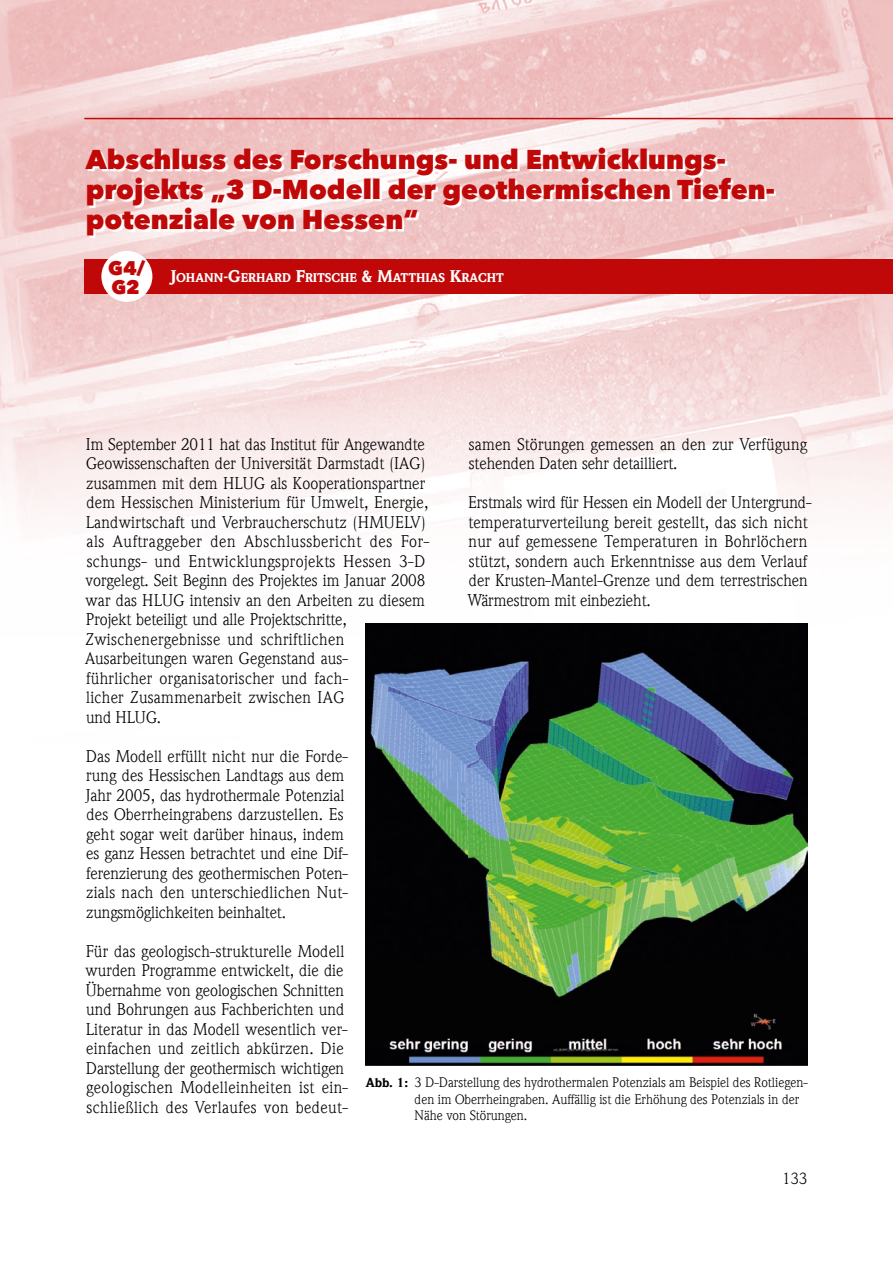
<style>
.page{position:relative;width:893px;height:1263px;background:#fff}
.page>*{position:absolute;margin:0;border:0;box-sizing:border-box;transform-origin:0 0}
.t1{font:800 27px/30px "Avenir Next LT Pro";color:#c00808}
.t2{font:800 19.5px/19.5px "Avenir Next LT Pro";color:#c00808}
.t3{font:16.5px/19.5px "ITC Weidemann Com";letter-spacing:.005em;color:#000}
.t4{font:16.5px "Weidemann IT Cby BT";color:#000}
.t5{font:13.5px/16.2px "ITC Weidemann Com";color:#000}
.t6{font:900 12.3px "ITC Weidemann Com";color:#fff}
.s1{font-size:16.5px}
.s2{font-weight:900;font-size:12.75px}
</style>
<div class="page">
<img style="left:0;top:0;width:893px;height:742px">
<hr style="left:84px;top:118px;width:809px;height:1px;background:#c00808">
<div style="left:84px;top:259px;width:809px;height:34px;background:#c00808"></div>
<svg style="left:87px;top:150px;width:689px;height:88px"></svg>
<div style="left:101px;top:251px;width:51px;height:51px;background:#fff;border-radius:50%"></div>
<img style="left:366px;top:623px;width:442px;height:442px">
<h1 class="t1" style="left:86px;top:145px;width:690px">Abschluss des Forschungs- und Entwicklungs&shy;projekts „3 D-Modell der geothermischen Tiefen&shy;potenziale von Hessen“</h1>
<p class="t2" style="left:108px;top:258px;width:39px">G4/<br>G2</p>
<p class="t6" style="left:171px;top:271px;width:335px"><span class="s1">J</span>OHANN<span class="s1">-G</span>ERHARD <span class="s1">F</span>RITSCHE <span class="s1">&amp; M</span>ATTHIAS <span class="s1">K</span>RACHT</p>
<p class="t3" style="left:85px;top:434px;width:346px">Im September 2011 hat das Institut für Angewandte Geowissenschaften der Universität Darmstadt (IAG) zusammen mit dem HLUG als Kooperationspartner dem Hessischen Ministerium für Umwelt, Energie, Landwirtschaft und Verbraucherschutz (HMUELV) als Auftraggeber den Abschlussbericht des For&shy;schungs- und Entwicklungsprojekts Hessen 3-D vorgelegt. Seit Beginn des Projektes im Januar 2008 war das HLUG intensiv an den Arbeiten zu diesem Projekt beteiligt und alle Projektschritte, Zwischenergebnisse und schriftlichen Ausarbeitungen waren Gegenstand aus-<br>führlicher organisatorischer und fach-<br>licher Zusammenarbeit zwischen IAG<br>und HLUG.</p>
<p class="t3" style="left:86px;top:746px;width:264px">Das Modell erfüllt nicht nur die Forde&shy;rung des Hessischen Landtags aus dem Jahr 2005, das hydrothermale Potenzial des Oberrheingrabens darzustellen. Es geht sogar weit darüber hinaus, indem es ganz Hessen betrachtet und eine Dif&shy;ferenzierung des geothermischen Poten&shy;zials nach den unterschiedlichen Nut&shy;zungsmöglichkeiten beinhaltet.</p>
<p class="t3" style="left:86px;top:942px;width:264px">Für das geologisch-strukturelle Modell wurden Programme entwickelt, die die Übernahme von geologischen Schnitten und Bohrungen aus Fachberichten und Literatur in das Modell wesentlich ver&shy;einfachen und zeitlich abkürzen. Die Darstellung der geothermisch wichtigen geologischen Modelleinheiten ist ein&shy;schließlich des Verlaufes von bedeut-</p>
<p class="t3" style="left:469px;top:435px;width:340px">samen Störungen gemessen an den zur Verfügung stehenden Daten sehr detailliert.</p>
<p class="t3" style="left:467px;top:493px;width:346px">Erstmals wird für Hessen ein Modell der Untergrund&shy;temperaturverteilung bereit gestellt, das sich nicht nur auf gemessene Temperaturen in Bohrlöchern stützt, sondern auch Erkenntnisse aus dem Verlauf der Krusten-Mantel-Grenze und dem terrestrischen Wärmestrom mit einbezieht.</p>
<p class="t5" style="left:415px;top:1075px;width:395px;text-indent:-49px"><span class="s2">Abb. 1:</span> 3 D-Darstellung des hydrothermalen Potenzials am Beispiel des Rotliegen&shy;den im Oberrheingraben. Auffällig ist die Erhöhung des Potenzials in der<br>Nähe von Störungen.</p>
<p class="t4" style="left:782px;top:1168px;width:27px">133</p>
</div>
